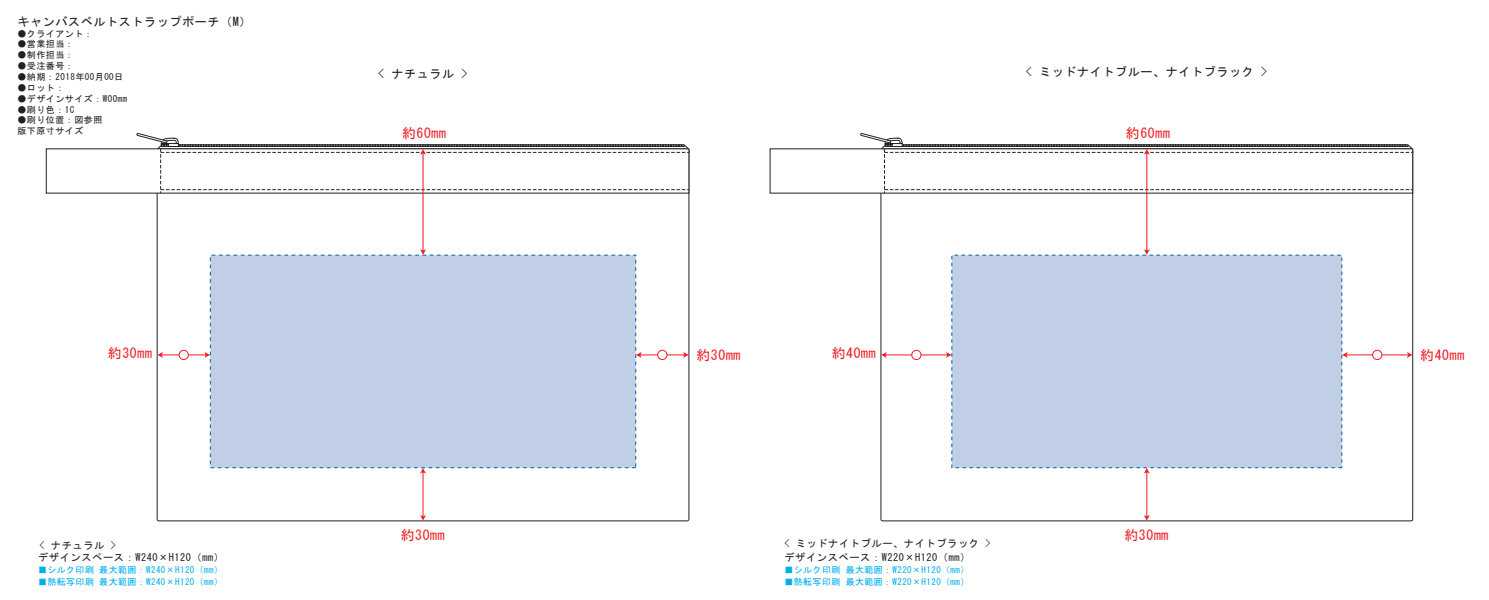
<style>
.page{position:relative;width:1489px;height:600px;background:#fff}
.page>*{position:absolute;margin:0;border:0;box-sizing:border-box;transform-origin:0 0}
.t1{font:13.75px "MS Gothic";letter-spacing:.05em;color:#ee1d23}
.t2{font:12.06px "MS Gothic";letter-spacing:.05em;color:#231f20}
.t3{font:10.31px "MS Gothic";letter-spacing:.05em;color:#231f20}
.t4{font:9.06px/10.9px "MS Gothic";letter-spacing:.05em;color:#231f20}
.t5{font:8.94px "MS Gothic";letter-spacing:.05em;color:#00aeef}
</style>
<div class="page">
<div style="left:210px;top:255px;width:426px;height:213px;background:#c0cfe5"></div>
<div style="left:951px;top:255px;width:390px;height:213px;background:#c0cfe5"></div>
<hr style="left:422px;top:472px;width:1px;height:45px;background:#ee1d23">
<svg style="left:420px;top:515px;width:6px;height:6px"></svg>
<svg style="left:420px;top:468px;width:6px;height:5px"></svg>
<hr style="left:422px;top:152px;width:1px;height:99px;background:#ee1d23">
<svg style="left:420px;top:249px;width:6px;height:6px"></svg>
<svg style="left:46px;top:133px;width:643px;height:60px"></svg>
<hr style="left:161px;top:355px;width:45px;height:1px;background:#ee1d23">
<svg style="left:204px;top:352px;width:6px;height:6px"></svg>
<svg style="left:157px;top:352px;width:6px;height:6px"></svg>
<div style="left:179px;top:350px;width:9px;height:10px;background:#fff;border-radius:50%"></div>
<div style="left:179px;top:350px;width:10px;height:10px;border:1px solid #ee1d23;border-radius:50%"></div>
<hr style="left:639px;top:355px;width:45px;height:1px;background:#ee1d23">
<svg style="left:683px;top:352px;width:6px;height:6px"></svg>
<svg style="left:635px;top:352px;width:6px;height:6px"></svg>
<div style="left:657px;top:350px;width:10px;height:10px;background:#fff;border-radius:50%"></div>
<div style="left:657px;top:350px;width:10px;height:10px;border:1px solid #ee1d23;border-radius:50%"></div>
<hr style="left:1146px;top:472px;width:1px;height:45px;background:#ee1d23">
<svg style="left:1143px;top:515px;width:6px;height:6px"></svg>
<svg style="left:1143px;top:468px;width:6px;height:5px"></svg>
<hr style="left:1146px;top:152px;width:1px;height:99px;background:#ee1d23">
<svg style="left:1143px;top:249px;width:6px;height:6px"></svg>
<svg style="left:769px;top:133px;width:643px;height:60px"></svg>
<hr style="left:885px;top:355px;width:62px;height:1px;background:#ee1d23">
<svg style="left:946px;top:352px;width:5px;height:6px"></svg>
<svg style="left:880px;top:352px;width:6px;height:6px"></svg>
<div style="left:911px;top:350px;width:10px;height:10px;background:#fff;border-radius:50%"></div>
<div style="left:911px;top:350px;width:10px;height:10px;border:1px solid #ee1d23;border-radius:50%"></div>
<hr style="left:1345px;top:355px;width:63px;height:1px;background:#ee1d23">
<svg style="left:1406px;top:352px;width:6px;height:6px"></svg>
<svg style="left:1341px;top:352px;width:6px;height:6px"></svg>
<div style="left:1372px;top:350px;width:9px;height:10px;background:#fff;border-radius:50%"></div>
<div style="left:1372px;top:350px;width:10px;height:10px;border:1px solid #ee1d23;border-radius:50%"></div>
<h2 class="t2" style="left:17px;top:15px;width:236px">キャンバスベルトストラップポーチ（M）</h2>
<p class="t4" style="left:17px;top:28px;width:77px">●クライアント：</p>
<p class="t4" style="left:17px;top:39px;width:58px">●営業担当：</p>
<p class="t4" style="left:17px;top:50px;width:58px">●制作担当：</p>
<p class="t4" style="left:17px;top:60px;width:58px">●受注番号：</p>
<p class="t4" style="left:17px;top:71px;width:107px">●納期：2018年00月00日</p>
<p class="t4" style="left:17px;top:82px;width:49px">●ロット：</p>
<p class="t4" style="left:17px;top:93px;width:111px">●デザインサイズ：W00mm</p>
<p class="t4" style="left:17px;top:104px;width:59px">●刷り色：1C</p>
<p class="t4" style="left:17px;top:115px;width:87px">●刷り位置：図参照版下原寸サイズ</p>
<h2 class="t2" style="left:378px;top:68px;width:91px">&lt; ナチュラル &gt;</h2>
<h2 class="t2" style="left:1025px;top:66px;width:243px">&lt; ミッドナイトブルー、ナイトブラック &gt;</h2>
<h1 class="t1" style="left:402px;top:126px;width:45px">約60mm</h1>
<h1 class="t1" style="left:1125px;top:126px;width:45px">約60mm</h1>
<h1 class="t1" style="left:108px;top:346px;width:45px">約30mm</h1>
<h1 class="t1" style="left:696px;top:348px;width:45px">約30mm</h1>
<h1 class="t1" style="left:831px;top:346px;width:45px">約40mm</h1>
<h1 class="t1" style="left:1420px;top:348px;width:45px">約40mm</h1>
<h1 class="t1" style="left:400px;top:528px;width:45px">約30mm</h1>
<p class="t3" style="left:40px;top:540px;width:78px">&lt; ナチュラル &gt;</p>
<p class="t3" style="left:784px;top:538px;width:207px">&lt; ミッドナイトブルー、ナイトブラック &gt;</p>
<p class="t3" style="left:38px;top:552px;width:187px">デザインスペース：W240×H120（mm）</p>
<p class="t5" style="left:38px;top:566px;width:186px">■シルク印刷 最大範囲：W240×H120（mm）</p>
<p class="t5" style="left:38px;top:577px;width:186px">■熱転写印刷 最大範囲：W240×H120（mm）</p>
<p class="t3" style="left:784px;top:552px;width:187px">デザインスペース：W220×H120（mm）</p>
<p class="t5" style="left:784px;top:566px;width:186px">■シルク印刷 最大範囲：W220×H120（mm）</p>
<p class="t5" style="left:784px;top:577px;width:186px">■熱転写印刷 最大範囲：W220×H120（mm）</p>
<h1 class="t1" style="left:1124px;top:528px;width:45px">約30mm</h1>
</div>
